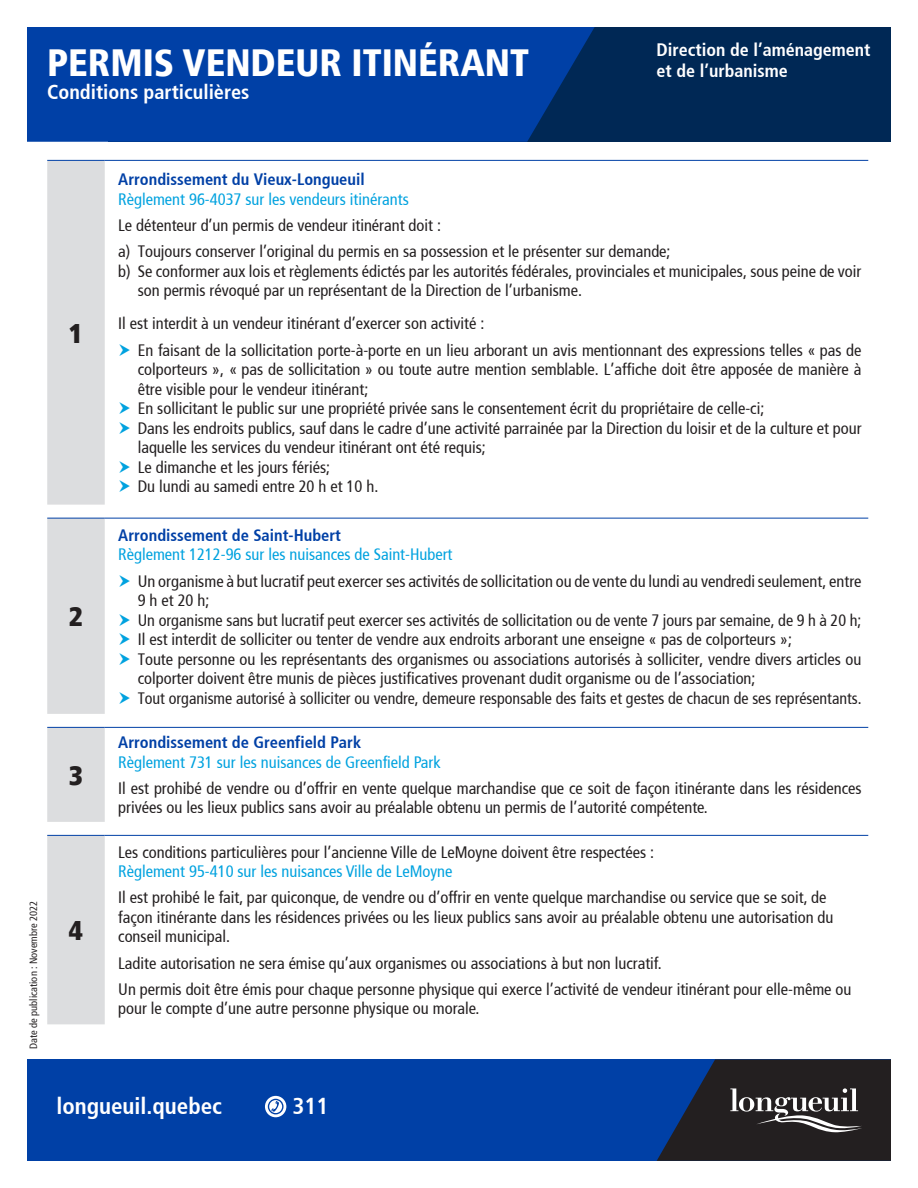
<style>
.page{position:relative;width:918px;height:1188px;background:#fff}
.page>*{position:absolute;margin:0;border:0;box-sizing:border-box;transform-origin:0 0}
.t1{font:900 condensed 37.95px "Frutiger 77";color:#fff}
.t2{font:27px "Frutiger 87 Cond Extra Blk";color:#231f20}
.t3{font:700 condensed 23.1px "Frutiger 67";color:#fff}
.t4{font:700 condensed 20.25px "Frutiger 67";color:#fff}
.t5{font:700 condensed 18px/21px "Frutiger 67";color:#fff}
.t6{font:condensed 16.5px/19.5px "Frutiger 57";color:#231f20}
.t7{font:condensed 16.5px/19.5px "Frutiger 57";color:#00a2df}
.t8{font:condensed 10.5px "Frutiger 57";color:#231f20}
.s1{font-family:"Frutiger 67";font-weight:700;color:#0040a6}
.s2{color:#00a2df}
</style>
<div class="page">
<div style="left:108px;top:27px;width:783px;height:115px;background:#002855"></div>
<div style="left:27px;top:27px;width:568px;height:115px;background:#0040a6"></div>
<div style="left:27px;top:1059px;width:864px;height:102px;background:#0040a6"></div>
<svg style="left:657px;top:1059px;width:234px;height:102px;background:#2a2f3d"></svg>
<svg style="left:265px;top:1096px;width:21px;height:21px"></svg>
<div style="left:47px;top:161px;width:58px;height:863px;background:#dcdddf"></div>
<hr style="left:47px;top:160px;width:58px;height:1px;background:#0040a6">
<hr style="left:105px;top:160px;width:763px;height:1px;background:#0040a6">
<hr style="left:47px;top:518px;width:58px;height:1px;background:#0040a6">
<hr style="left:105px;top:518px;width:763px;height:1px;background:#0040a6">
<hr style="left:47px;top:727px;width:58px;height:1px;background:#0040a6">
<hr style="left:105px;top:727px;width:763px;height:1px;background:#0040a6">
<hr style="left:47px;top:835px;width:58px;height:1px;background:#0040a6">
<hr style="left:105px;top:835px;width:763px;height:1px;background:#0040a6">
<p class="t1" style="left:47px;top:40px;width:483px">PERMIS VENDEUR ITINÉRANT</p>
<p class="t4" style="left:47px;top:80px;width:204px">Conditions particulières</p>
<p class="t5" style="left:656px;top:39px;width:216px">Direction de l’aménagement et de l’urbanisme</p>
<p class="t2" style="left:69px;top:317px;width:16px">1</p>
<p class="t2" style="left:69px;top:600px;width:16px">2</p>
<p class="t2" style="left:69px;top:759px;width:16px">3</p>
<p class="t8" style="left:27px;top:1049px;width:150px;rotate:-90deg">Date de publication : Novembre 2022</p>
<p class="t2" style="left:69px;top:914px;width:16px">4</p>
<p class="t7" style="left:118px;top:170px;width:292px"><span class="s1">Arrondissement du Vieux-Longueuil<br></span>Règlement 96-4037 sur les vendeurs itinérants</p>
<p class="t6" style="left:118px;top:216px;width:324px">Le détenteur d’un permis de vendeur itinérant doit :</p>
<p class="t6" style="left:118px;top:242px;width:554px">a) Toujours conserver l’original du permis en sa possession et le présenter sur demande;</p>
<p class="t6" style="left:138px;top:261px;width:725px;text-indent:-20px">b) Se conformer aux lois et règlements édictés par les autorités fédérales, provinciales et municipales, sous peine de voir son permis révoqué par un représentant de la Direction de l’urbanisme.</p>
<p class="t6" style="left:118px;top:314px;width:368px">Il est interdit à un vendeur itinérant d’exercer son activité :</p>
<p class="t6" style="left:138px;top:340px;width:725px;text-align:justify">En faisant de la sollicitation porte-à-porte en un lieu arborant un avis mentionnant des expressions telles « pas de colporteurs », « pas de sollicitation » ou toute autre mention semblable. L’affiche doit être apposée de manière à être visible pour le vendeur itinérant;</p>
<p class="t6" style="left:138px;top:399px;width:628px">En sollicitant le public sur une propriété privée sans le consentement écrit du propriétaire de celle-ci;</p>
<p class="t6" style="left:138px;top:418px;width:725px">Dans les endroits publics, sauf dans le cadre d’une activité parrainée par la Direction du loisir et de la culture et pour laquelle les services du vendeur itinérant ont été requis;</p>
<p class="t6" style="left:138px;top:457px;width:194px">Le dimanche et les jours fériés;</p>
<p class="t6" style="left:138px;top:477px;width:242px">Du lundi au samedi entre 20 h et 10 h.</p>
<p class="t7" style="left:118px;top:525px;width:336px"><span class="s1">Arrondissement de Saint-Hubert<br></span>Règlement 1212-96 sur les nuisances de Saint-Hubert</p>
<p class="t6" style="left:138px;top:571px;width:725px">Un organisme à but lucratif peut exercer ses activités de sollicitation ou de vente du lundi au vendredi seulement, entre<br>9 h et 20 h;</p>
<p class="t6" style="left:138px;top:610px;width:725px">Un organisme sans but lucratif peut exercer ses activités de sollicitation ou de vente 7 jours par semaine, de 9 h à 20 h;</p>
<p class="t6" style="left:138px;top:630px;width:656px">Il est interdit de solliciter ou tenter de vendre aux endroits arborant une enseigne « pas de colporteurs »;</p>
<p class="t6" style="left:138px;top:649px;width:725px">Toute personne ou les représentants des organismes ou associations autorisés à solliciter, vendre divers articles ou colporter doivent être munis de pièces justificatives provenant dudit organisme ou de l’association;</p>
<p class="t6" style="left:138px;top:688px;width:725px">Tout organisme autorisé à solliciter ou vendre, demeure responsable des faits et gestes de chacun de ses représentants.</p>
<p class="t7" style="left:118px;top:733px;width:324px"><span class="s1">Arrondissement de Greenfield Park<br></span>Règlement 731 sur les nuisances de Greenfield Park</p>
<p class="t6" style="left:118px;top:779px;width:745px">Il est prohibé de vendre ou d’offrir en vente quelque marchandise que ce soit de façon itinérante dans les résidences privées ou les lieux publics sans avoir au préalable obtenu un permis de l’autorité compétente.</p>
<p class="t6" style="left:118px;top:842px;width:537px">Les conditions particulières pour l’ancienne Ville de LeMoyne doivent être respectées :<br><span class="s2">Règlement 95-410 sur les nuisances Ville de LeMoyne</span></p>
<p class="t6" style="left:118px;top:888px;width:717px">Il est prohibé le fait, par quiconque, de vendre ou d’offrir en vente quelque marchandise ou service que se soit, de façon itinérante dans les résidences privées ou les lieux publics sans avoir au préalable obtenu une autorisation du conseil municipal.</p>
<p class="t6" style="left:118px;top:953px;width:545px">Ladite autorisation ne sera émise qu’aux organismes ou associations à but non lucratif.</p>
<p class="t6" style="left:118px;top:980px;width:735px">Un permis doit être émis pour chaque personne physique qui exerce l’activité de vendeur itinérant pour elle-même ou pour le compte d’une autre personne physique ou morale.</p>
<h3 class="t3" style="left:56px;top:1092px;width:167px">longueuil.quebec</h3>
<h3 class="t3" style="left:292px;top:1092px;width:37px">311</h3>
</div>
